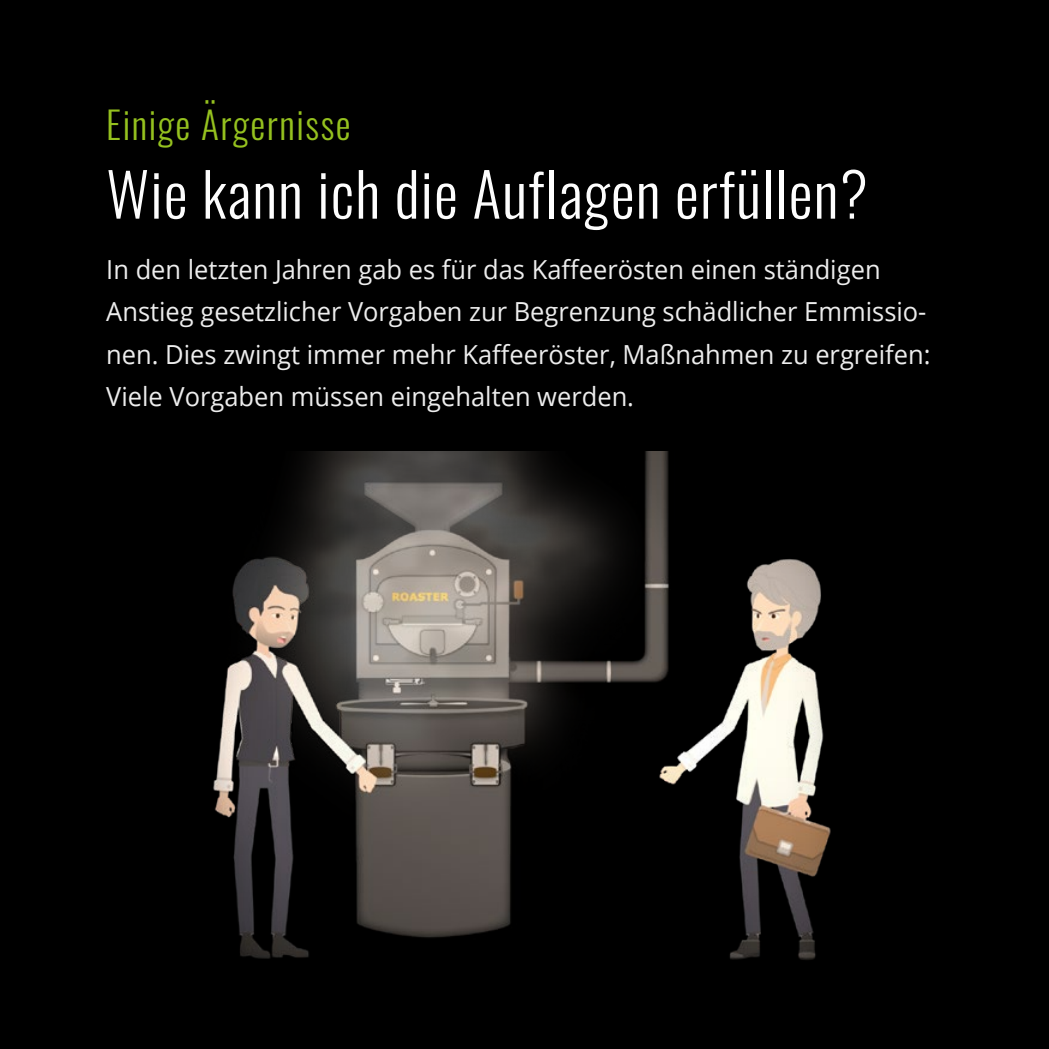
<style>
.page{position:relative;width:1049px;height:1049px;background:#000}
.page>*{position:absolute;margin:0;border:0;box-sizing:border-box;transform-origin:0 0}
.t1{font:300 60px "Oswald";letter-spacing:.02em;color:#fdfdfd}
.t2{font:300 37.5px "Oswald";letter-spacing:.04em;color:#95c11f}
.t3{font:26.25px/42.5px "Open Sans";color:#ededed}
</style>
<div class="page">
<img style="left:213px;top:452px;width:618px;height:508px">
<h2 class="t2" style="left:106px;top:92px;width:246px">Einige Ärgernisse</h2>
<h1 class="t1" style="left:106px;top:141px;width:763px">Wie kann ich die Auflagen erfüllen?</h1>
<p class="t3" style="left:106px;top:247px;width:825px">In den letzten Jahren gab es für das Kaffeerösten einen ständigen Anstieg gesetzlicher Vorgaben zur Begrenzung schädlicher Emmissio&shy;nen. Dies zwingt immer mehr Kaffeeröster, Maßnahmen zu ergreifen:<br>Viele Vorgaben müssen eingehalten werden.</p>
</div>
